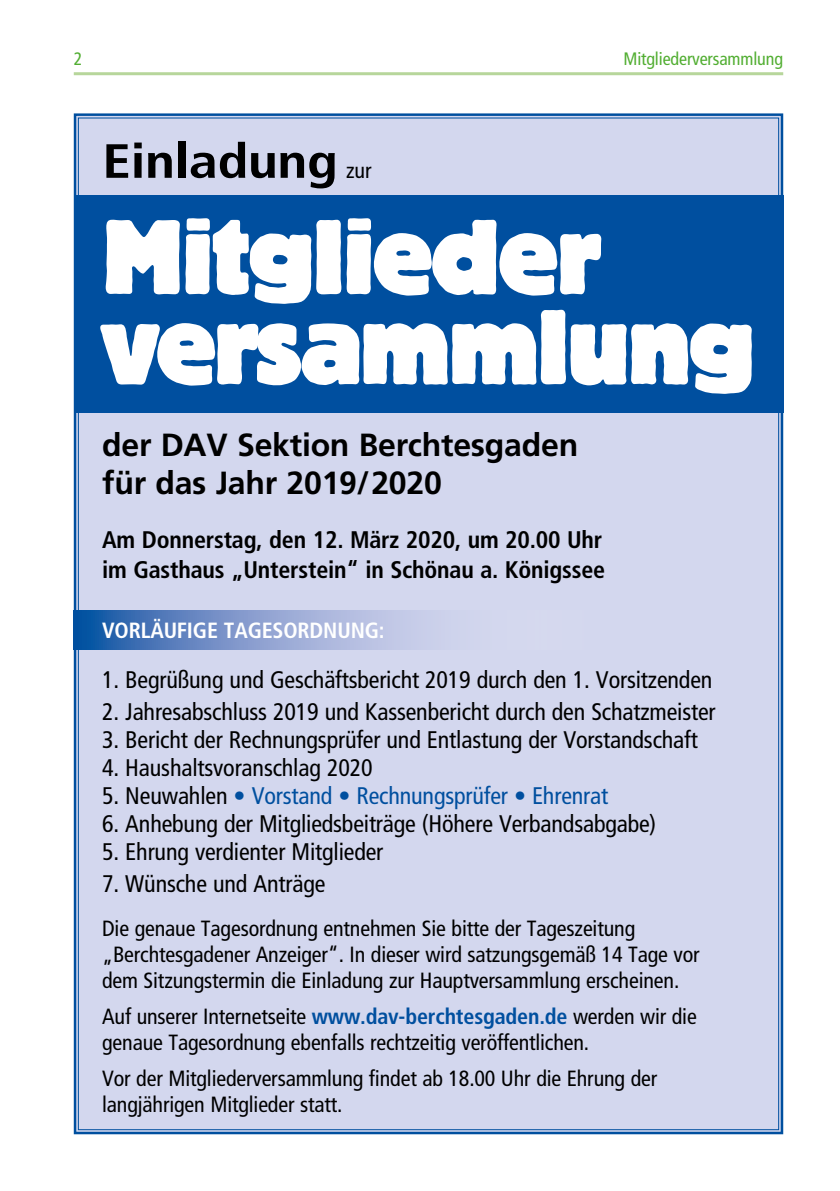
<style>
.page{position:relative;width:840px;height:1191px;background:#fff}
.page>*{position:absolute;margin:0;border:0;box-sizing:border-box;transform-origin:0 0}
.t1{font:110px/90px "Block T Heav";letter-spacing:-.02em;color:#fff;scale:.9 1}
.t2{font:700 condensed 48px "Frutiger";letter-spacing:-.01em;color:#000;scale:1.2 1}
.t3{font:700 32px/38px "Frutiger";letter-spacing:-.01em;color:#000}
.t4{font:condensed 24px "Frutiger";letter-spacing:-.005em;color:#000}
.t5{font:700 condensed 24px/30px "Frutiger";letter-spacing:-.01em;color:#000}
.t6{font:condensed 24px "Frutiger";letter-spacing:-.005em;color:#004f9f}
.t7{font:condensed 22px/26px "Frutiger";letter-spacing:-.005em;color:#000}
.t8{font:700 condensed 22px "Frutiger";letter-spacing:-.01em;color:#fff}
.t9{font:condensed 18px "Frutiger";letter-spacing:-.005em;color:#52ae32}
.s1{font-weight:400;font-size:22px}
.s2{color:#000}
.s3{font-weight:700;color:#004f9f}
</style>
<div class="page">
<hr style="left:74px;top:72px;width:708px;height:3px;background:#b7d69b">
<div style="left:73px;top:113px;width:711px;height:1022px;background:#d3d7ee"></div>
<div style="left:74px;top:195px;width:708px;height:218px;background:#004f9f"></div>
<svg style="left:74px;top:610px;width:519px;height:40px;background:#97abd5"></svg>
<p class="t9" style="left:74px;top:48px;width:10px">2</p>
<p class="t9" style="left:623px;top:48px;width:161px">Mitgliederversammlung</p>
<h2 class="t2" style="left:102px;top:133px;width:226px">Einladung <span class="s1">zur</span></h2>
<h1 class="t1" style="left:102px;top:212px;width:726px">Mitglieder versammlung</h1>
<h3 class="t3" style="left:102px;top:425px;width:477px">der DAV Sektion Berchtesgaden für das Jahr 2019/2020</h3>
<p class="t5" style="left:102px;top:524px;width:504px">Am Donnerstag, den 12. März 2020, um 20.00 Uhr im Gasthaus „Unterstein“ in Schönau a. Königssee</p>
<p class="t8" style="left:102px;top:617px;width:284px">VORLÄUFIGE TAGESORDNUNG:</p>
<p class="t4" style="left:102px;top:665px;width:611px">1. Begrüßung und Geschäftsbericht 2019 durch den 1. Vorsitzenden</p>
<p class="t4" style="left:102px;top:697px;width:614px">2. Jahresabschluss 2019 und Kassenbericht durch den Schatzmeister</p>
<p class="t4" style="left:102px;top:725px;width:597px">3. Bericht der Rechnungsprüfer und Entlastung der Vorstandschaft</p>
<p class="t4" style="left:102px;top:753px;width:272px">4. Haushaltsvoranschlag 2020</p>
<p class="t6" style="left:102px;top:781px;width:507px"><span class="s2">5. Neuwahlen</span> • Vorstand • Rechnungsprüfer • Ehrenrat</p>
<p class="t4" style="left:102px;top:809px;width:555px">6. Anhebung der Mitgliedsbeiträge (Höhere Verbandsabgabe)</p>
<p class="t4" style="left:102px;top:837px;width:282px">5. Ehrung verdienter Mitglieder</p>
<p class="t4" style="left:102px;top:869px;width:224px">7. Wünsche und Anträge</p>
<p class="t7" style="left:102px;top:915px;width:598px">Die genaue Tagesordnung entnehmen Sie bitte der Tageszeitung „Berchtesgadener Anzeiger“. In dieser wird satzungsgemäß 14 Tage vor dem Sitzungstermin die Einladung zur Hauptversammlung erscheinen.</p>
<p class="t7" style="left:102px;top:1003px;width:595px">Auf unserer Internetseite <span class="s3">www.dav-berchtesgaden.de</span> werden wir die genaue Tagesordnung ebenfalls rechtzeitig veröffentlichen.</p>
<p class="t7" style="left:102px;top:1065px;width:556px">Vor der Mitgliederversammlung findet ab 18.00 Uhr die Ehrung der langjährigen Mitglieder statt.</p>
</div>
